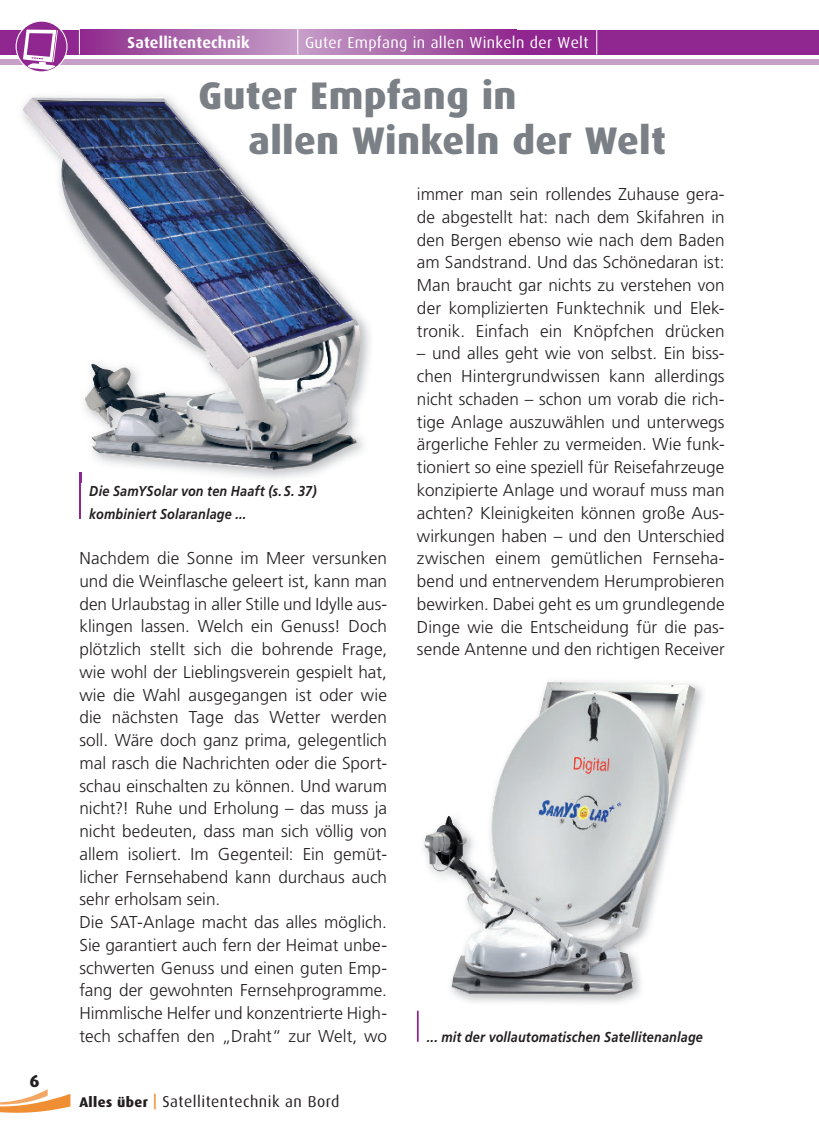
<style>
.page{position:relative;width:819px;height:1141px;background:#fff}
.page>*{position:absolute;margin:0;border:0;box-sizing:border-box;transform-origin:0 0}
.t1{font:800 38.5px/45.5px "Dax";letter-spacing:.01em;color:#7a8085}
.t2{font:800 17.5px "Dax";color:#231f20}
.t3{font:300 17.15px/22.8px "Frutiger";color:#231f20;text-align:justify}
.t4{font:15.75px "Dax";letter-spacing:.03em;color:#231f20}
.t5{font:15.75px "Dax";letter-spacing:.02em;color:#fff}
.t6{font:700 15.75px "Dax";letter-spacing:.01em;color:#fff}
.t7{font:italic 700 14.35px/22.8px "Frutiger";letter-spacing:.015em;color:#231f20;scale:.88 1}
.s1{font-weight:800;font-size:14px}
.s2{font-weight:500;color:#f08e33}
</style>
<div class="page">
<div style="left:0;top:30px;width:818px;height:25px;background:#90268f"></div>
<div style="left:79px;top:30px;width:219px;height:25px;background:linear-gradient(to right,#8f2a8d,#c5a0c7)"></div>
<div style="left:0;top:60px;width:818px;height:5px;background:#c7a0c9"></div>
<div style="left:298px;top:30px;width:218px;height:25px;background:linear-gradient(to right,#c5a0c8,#8f2b8e)"></div>
<hr style="left:79px;top:20px;width:1px;height:35px;background:#fff">
<svg style="left:16px;top:21px;width:52px;height:51px"></svg>
<svg style="left:0;top:1089px;width:70px;height:24px"></svg>
<hr style="left:297px;top:20px;width:1px;height:35px;background:#fff">
<hr style="left:596px;top:20px;width:1px;height:35px;background:#fff">
<hr style="left:79px;top:472px;width:2px;height:46px;background:#90268f">
<img style="left:22px;top:95px;width:348px;height:387px">
<svg style="left:79px;top:472px;width:2px;height:10px"></svg>
<img style="left:23px;top:96px;width:337px;height:374px">
<hr style="left:417px;top:1011px;width:1px;height:31px;background:#90268f">
<img style="left:423px;top:681px;width:280px;height:322px">
<img style="left:496px;top:682px;width:51px;height:107px">
<p class="t2" style="left:30px;top:1074px;width:12px">6</p>
<p class="t6" style="left:128px;top:36px;width:123px">Satellitentechnik</p>
<p class="t5" style="left:305px;top:36px;width:285px">Guter Empfang in allen Winkeln der Welt</p>
<h1 class="t1" style="left:248px;top:76px;width:419px;text-indent:-50px">Guter Empfang in<br>allen Winkeln der Welt</h1>
<p class="t7" style="left:89px;top:480px;width:260px">Die SamYSolar von ten Haaft (s. S. 37) kombiniert Solaranlage ...</p>
<p class="t3" style="left:79px;top:548px;width:309px;text-align:left">Nachdem die Sonne im Meer versunken und die Weinflasche geleert ist, kann man den Urlaubstag in aller Stille und Idylle aus&shy;klingen lassen. Welch ein Genuss! Doch plötzlich stellt sich die bohrende Frage, wie wohl der Lieblingsverein gespielt hat, wie die Wahl ausgegangen ist oder wie die nächsten Tage das Wetter werden soll. Wäre doch ganz prima, gelegentlich mal rasch die Nachrichten oder die Sport&shy;schau einschalten zu können. Und warum nicht?! Ruhe und Erholung – das muss ja nicht bedeuten, dass man sich völlig von allem isoliert. Im Gegenteil: Ein gemüt&shy;licher Fernsehabend kann durchaus auch sehr erholsam sein.<br>Die SAT-Anlage macht das alles möglich.<br>Sie garantiert auch fern der Heimat unbe&shy;schwerten Genuss und einen guten Emp&shy;fang der gewohnten Fernsehprogramme.<br>Himmlische Helfer und konzentrierte High&shy;tech schaffen den „Draht“ zur Welt, wo</p>
<p class="t4" style="left:79px;top:1095px;width:262px"><span class="s1">Alles über</span> <span class="s2">|</span> Satellitentechnik an Bord</p>
<p class="t3" style="left:417px;top:184px;width:309px">immer man sein rollendes Zuhause gera&shy;de abgestellt hat: nach dem Skifahren in den Bergen ebenso wie nach dem Baden am Sandstrand. Und das Schönedaran ist:<br>Man braucht gar nichts zu verstehen von der komplizierten Funktechnik und Elek&shy;tronik. Einfach ein Knöpfchen drücken</p>
<p class="t3" style="left:417px;top:343px;width:309px">– und alles geht wie von selbst. Ein biss&shy;chen Hintergrundwissen kann allerdings nicht schaden – schon um vorab die rich&shy;tige Anlage auszuwählen und unterwegs ärgerliche Fehler zu vermeiden. Wie funk&shy;tioniert so eine speziell für Reisefahrzeuge konzipierte Anlage und worauf muss man achten? Kleinigkeiten können große Aus&shy;wirkungen haben – und den Unterschied zwischen einem gemütlichen Fernseha&shy;bend und entnervendem Herumprobieren bewirken. Dabei geht es um grundlegende Dinge wie die Entscheidung für die pas&shy;sende Antenne und den richtigen Receiver</p>
<p class="t7" style="left:427px;top:1026px;width:315px">... mit der vollautomatischen Satellitenanlage</p>
</div>
